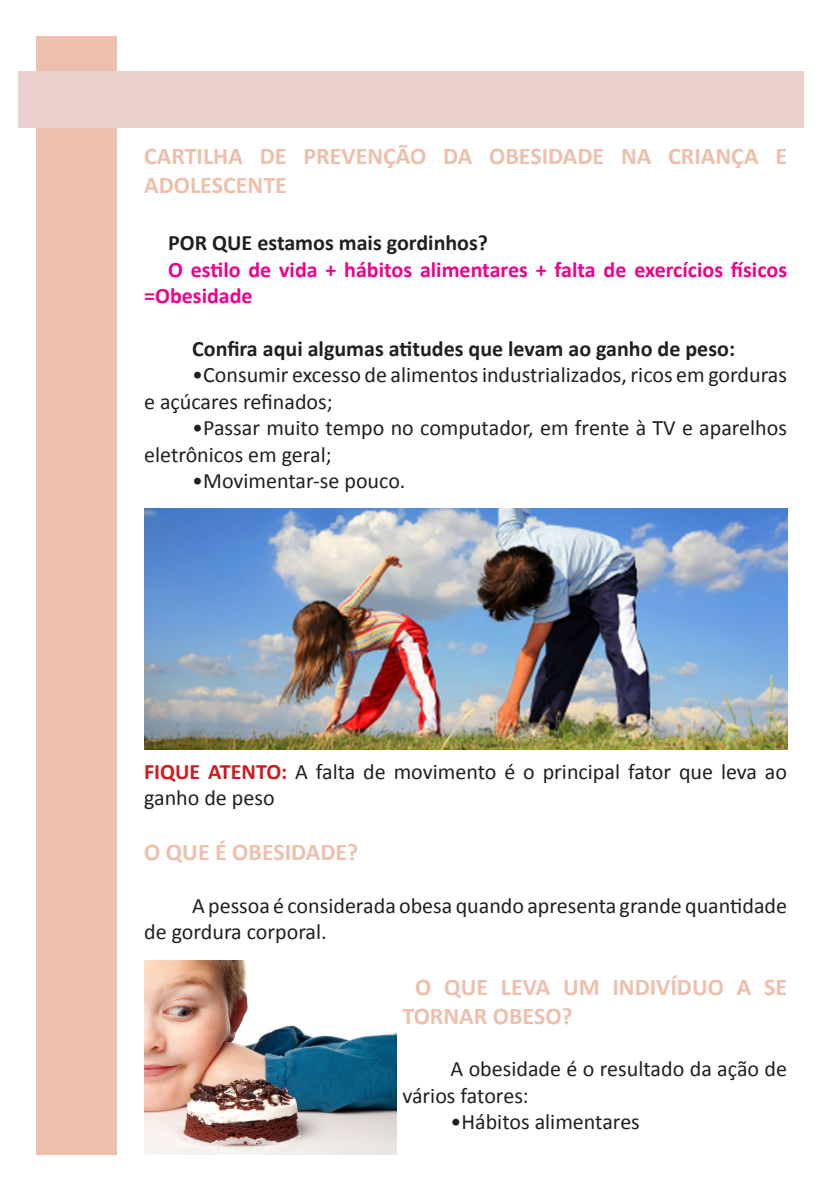
<style>
.page{position:relative;width:840px;height:1191px;background:#fff}
.page>*{position:absolute;margin:0;border:0;box-sizing:border-box;transform-origin:0 0}
.Titulo_Rosa{font:700 24px/28.8px "Calibri";color:#edbfad}
.Bolinha{font:22px/26.4px "Calibri";color:#231f20}
.Texto{font:700 22px/26.4px "Calibri";color:#ed028c}
.Bolinha-2{font:700 22px "Calibri";color:#231f20}
.Texto-2{font:700 22px "Calibri";color:#231f20}
.s1{font-weight:700;color:#cf1a20}
</style>
<div class="page">
<div style="left:36px;top:36px;width:80px;height:1119px;background:#edbfad"></div>
<div style="left:18px;top:71px;width:785px;height:56px;background:#ead1cb"></div>
<img style="left:144px;top:509px;width:642px;height:241px">
<img style="left:144px;top:960px;width:252px;height:194px">
<p class="Titulo_Rosa" style="left:144px;top:142px;width:644px">CARTILHA DE PREVENÇÃO DA OBESIDADE NA CRIANÇA E<br>ADOLESCENTE</p>
<p class="Texto-2" style="left:168px;top:229px;width:321px">POR QUE estamos mais gordinhos?</p>
<p class="Texto" style="left:144px;top:256px;width:644px;text-indent:24px">O estilo de vida + hábitos alimentares + falta de exercícios físicos =Obesidade</p>
<p class="Bolinha-2" style="left:192px;top:335px;width:544px">Confira aqui algumas atitudes que levam ao ganho de peso:</p>
<p class="Bolinha" style="left:144px;top:361px;width:644px;text-indent:48px">•Consumir excesso de alimentos industrializados, ricos em gorduras e açúcares refinados;</p>
<p class="Bolinha" style="left:144px;top:414px;width:644px;text-indent:48px">•Passar muito tempo no computador, em frente à TV e aparelhos eletrônicos em geral;</p>
<p class="Bolinha" style="left:192px;top:466px;width:215px">•Movimentar-se pouco.</p>
<p class="Bolinha" style="left:144px;top:757px;width:644px"><span class="s1">FIQUE ATENTO:</span> A falta de movimento é o principal fator que leva ao ganho de peso</p>
<p class="Titulo_Rosa" style="left:144px;top:838px;width:216px">O QUE É OBESIDADE?</p>
<p class="Bolinha" style="left:144px;top:891px;width:644px;text-indent:48px">A pessoa é considerada obesa quando apresenta grande quantidade de gordura corporal.</p>
<p class="Titulo_Rosa" style="left:402px;top:972px;width:386px;text-indent:13px">O QUE LEVA UM INDIVÍDUO A SE<br>TORNAR OBESO?</p>
<p class="Bolinha" style="left:402px;top:1054px;width:386px;text-indent:48px">A obesidade é o resultado da ação de vários fatores:</p>
<p class="Bolinha" style="left:450px;top:1107px;width:191px">•Hábitos alimentares</p>
</div>
